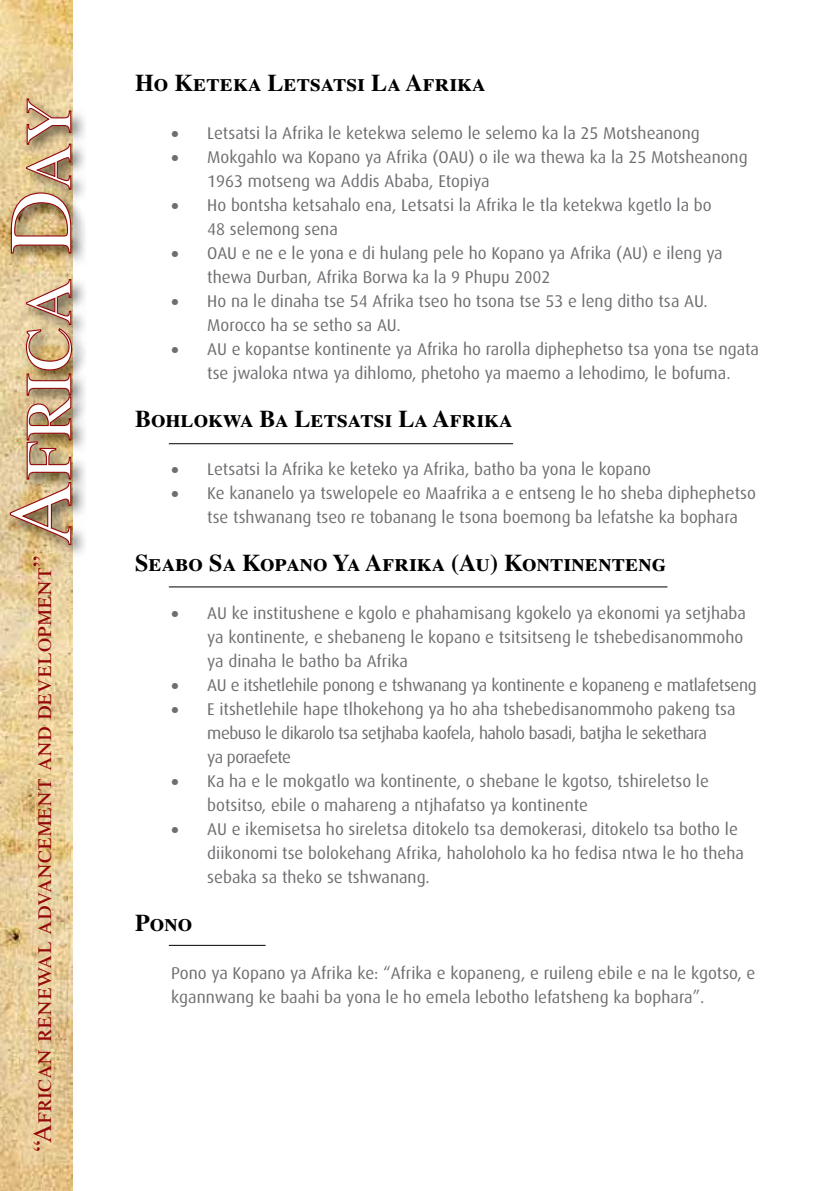
<style>
.page{position:relative;width:840px;height:1191px;background:#fff}
.page>*{position:absolute;margin:0;border:0;box-sizing:border-box;transform-origin:0 0}
.t1{font:26px "Times Roman SC";color:#94070a}
.t2{font:24px "Times Bold SC";color:#000}
.t3{font:17px/24px "Dax";color:#6d6e71}
.t4{font:17px/24px "Dax";letter-spacing:-.03em;color:#6d6e71}
.t5{font:17px "Dax";letter-spacing:-.02em;color:#6d6e71}
</style>
<div class="page">
<img style="left:0;top:0;width:72px;height:1191px">
<div style="left:4px;top:93px;width:83px;height:467px;background:#000;opacity:.6"></div>
<svg style="left:9px;top:98px;width:64px;height:447px;background:#d0b28e"></svg>
<hr style="left:169px;top:443px;width:344px;height:1px;background:#000">
<hr style="left:169px;top:586px;width:498px;height:1px;background:#000">
<hr style="left:169px;top:945px;width:96px;height:1px;background:#000">
<h1 class="t1" style="left:28px;top:1152px;width:598px;rotate:-90deg">“African renewal advancement and development”</h1>
<h2 class="t2" style="left:135px;top:68px;width:351px">Ho Keteka Letsatsi La Afrika</h2>
<p class="t3" style="left:171px;top:121px;width:529px">• Letsatsi la Afrika le ketekwa selemo le selemo ka la 25 Motsheanong</p>
<p class="t3" style="left:207px;top:145px;width:541px;text-indent:-36px">• Mokgahlo wa Kopano ya Afrika (OAU) o ile wa thewa ka la 25 Motsheanong<br>1963 motseng wa Addis Ababa, Etopiya</p>
<p class="t3" style="left:207px;top:193px;width:505px;text-indent:-36px">• Ho bontsha ketsahalo ena, Letsatsi la Afrika le tla ketekwa kgetlo la bo<br>48 selemong sena</p>
<p class="t3" style="left:207px;top:241px;width:516px;text-indent:-36px">• OAU e ne e le yona e di hulang pele ho Kopano ya Afrika (AU) e ileng ya thewa Durban, Afrika Borwa ka la 9 Phupu 2002</p>
<p class="t3" style="left:207px;top:289px;width:501px;text-indent:-36px">• Ho na le dinaha tse 54 Afrika tseo ho tsona tse 53 e leng ditho tsa AU.<br>Morocco ha se setho sa AU.</p>
<p class="t3" style="left:171px;top:337px;width:589px;text-align:center">• AU e kopantse kontinente ya Afrika ho rarolla diphephetso tsa yona tse ngata tse jwaloka ntwa ya dihlomo, phetoho ya maemo a lehodimo, le bofuma.</p>
<h2 class="t2" style="left:135px;top:404px;width:378px">Bohlokwa Ba Letsatsi La Afrika</h2>
<p class="t3" style="left:171px;top:457px;width:481px">• Letsatsi la Afrika ke keteko ya Afrika, batho ba yona le kopano</p>
<p class="t3" style="left:207px;top:481px;width:549px;text-indent:-36px">• Ke kananelo ya tswelopele eo Maafrika a e entseng le ho sheba diphephetso tse tshwanang tseo re tobanang le tsona boemong ba lefatshe ka bophara</p>
<h2 class="t2" style="left:135px;top:548px;width:532px">Seabo Sa Kopano Ya Afrika (Au) Kontinenteng</h2>
<p class="t3" style="left:207px;top:601px;width:540px;text-indent:-36px">• AU ke institushene e kgolo e phahamisang kgokelo ya ekonomi ya setjhaba ya kontinente, e shebaneng le kopano e tsitsitseng le tshebedisanommoho ya dinaha le batho ba Afrika</p>
<p class="t5" style="left:171px;top:675px;width:586px">• AU e itshetlehile ponong e tshwanang ya kontinente e kopaneng e matlafetseng</p>
<p class="t4" style="left:207px;top:697px;width:529px;text-indent:-36px">• E itshetlehile hape tlhokehong ya ho aha tshebedisanommoho pakeng tsa mebuso le dikarolo tsa setjhaba kaofela, haholo basadi, batjha le sekethara<br>ya poraefete</p>
<p class="t3" style="left:207px;top:769px;width:503px;text-indent:-36px">• Ka ha e le mokgatlo wa kontinente, o shebane le kgotso, tshireletso le botsitso, ebile o mahareng a ntjhafatso ya kontinente</p>
<p class="t3" style="left:207px;top:817px;width:538px;text-indent:-36px">• AU e ikemisetsa ho sireletsa ditokelo tsa demokerasi, ditokelo tsa botho le diikonomi tse bolokehang Afrika, haholoholo ka ho fedisa ntwa le ho theha sebaka sa theko se tshwanang.</p>
<h2 class="t2" style="left:135px;top:908px;width:59px">Pono</h2>
<p class="t3" style="left:171px;top:961px;width:585px">Pono ya Kopano ya Afrika ke: “Afrika e kopaneng, e ruileng ebile e na le kgotso, e kgannwang ke baahi ba yona le ho emela lebotho lefatsheng ka bophara”.</p>
</div>
